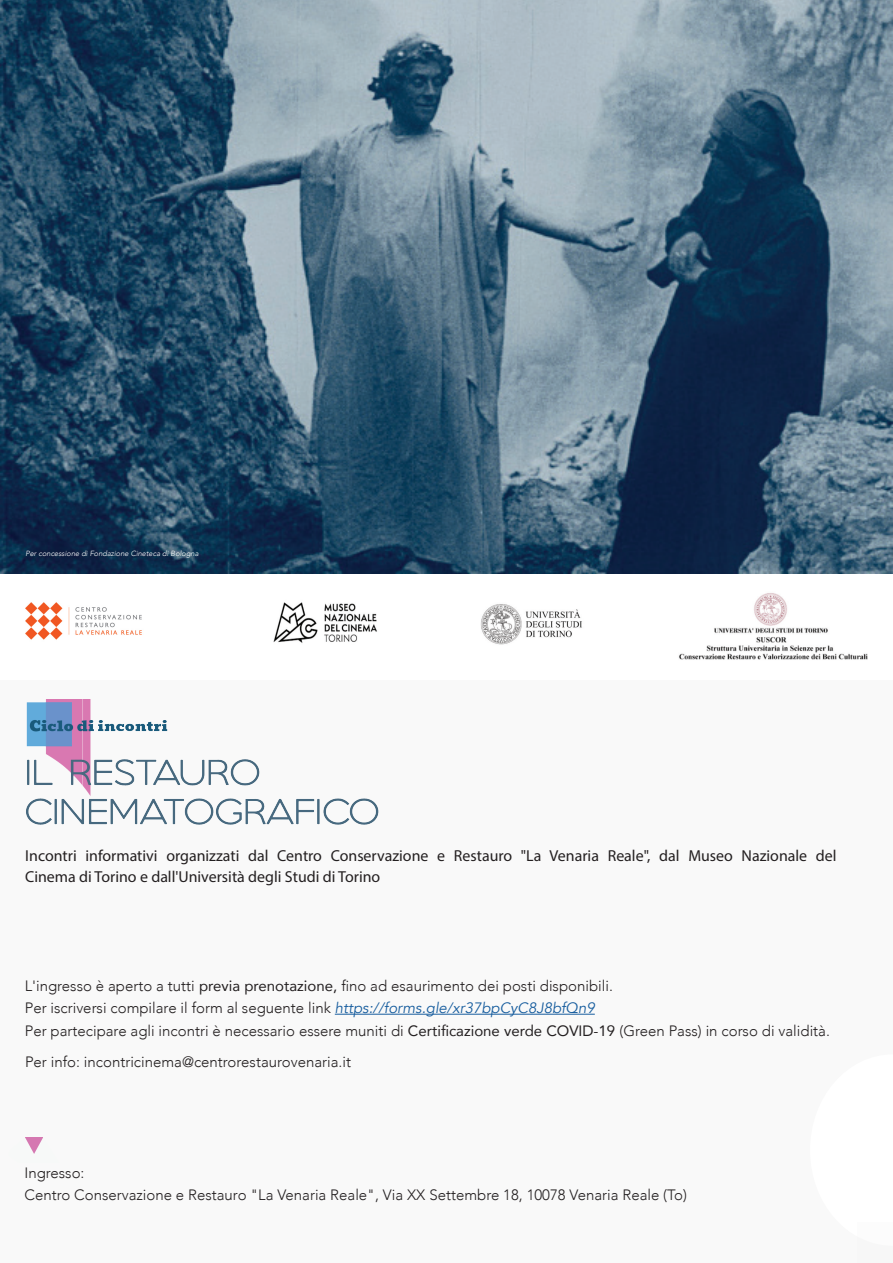
<style>
.page{position:relative;width:893px;height:1263px;background:#fff}
.page>*{position:absolute;margin:0;border:0;box-sizing:border-box;transform-origin:0 0}
.t1{font:15.9px/20.4px "Myriad Pro";color:#231f20}
.t2{font:300 15px/22.5px "Avenir";color:#231f20}
.t3{font:italic 300 7.5px "Avenir";color:#fff}
.s1{font-weight:400}
.s2{font-weight:400;font-style:italic;color:#175d9e}
</style>
<div class="page">
<img style="left:0;top:0;width:893px;height:573px">
<div style="left:0;top:680px;width:893px;height:583px;background:#f9f9f9"></div>
<hr style="left:335px;top:1014px;width:260px;height:1px;background:#175d9e">
<img style="left:26px;top:602px;width:116px;height:38px">
<img style="left:481px;top:604px;width:101px;height:41px">
<img style="left:273px;top:602px;width:104px;height:41px">
<img style="left:679px;top:593px;width:189px;height:67px">
<img style="left:26px;top:700px;width:353px;height:125px">
<svg style="left:25px;top:1137px;width:18px;height:17px"></svg>
<p class="t3" style="left:26px;top:549px;width:175px">Per concessione di Fondazione Cineteca di Bologna</p>
<p class="t1" style="left:25px;top:845px;width:813px">Incontri informativi organizzati dal Centro Conservazione e Restauro "La Venaria Reale", dal Museo Nazionale del<br>Cinema di Torino e dall'Università degli Studi di Torino</p>
<p class="t2" style="left:25px;top:974px;width:807px">L'ingresso è aperto a tutti <span class="s1">previa prenotazione,</span> fino ad esaurimento dei posti disponibili.<br>Per iscriversi compilare il form al seguente link <span class="s2">https://forms.gle/xr37bpCyC8J8bfQn9<br></span>Per partecipare agli incontri è necessario essere muniti di <span class="s1">Certificazione verde COVID-19</span> (Green Pass) in corso di validità.</p>
<p class="t2" style="left:25px;top:1051px;width:328px">Per info: incontricinema@centrorestaurovenaria.it</p>
<p class="t2" style="left:24px;top:1161px;width:664px">Ingresso:<br>Centro Conservazione e Restauro "La Venaria Reale", Via XX Settembre 18, 10078 Venaria Reale (To)</p>
</div>
